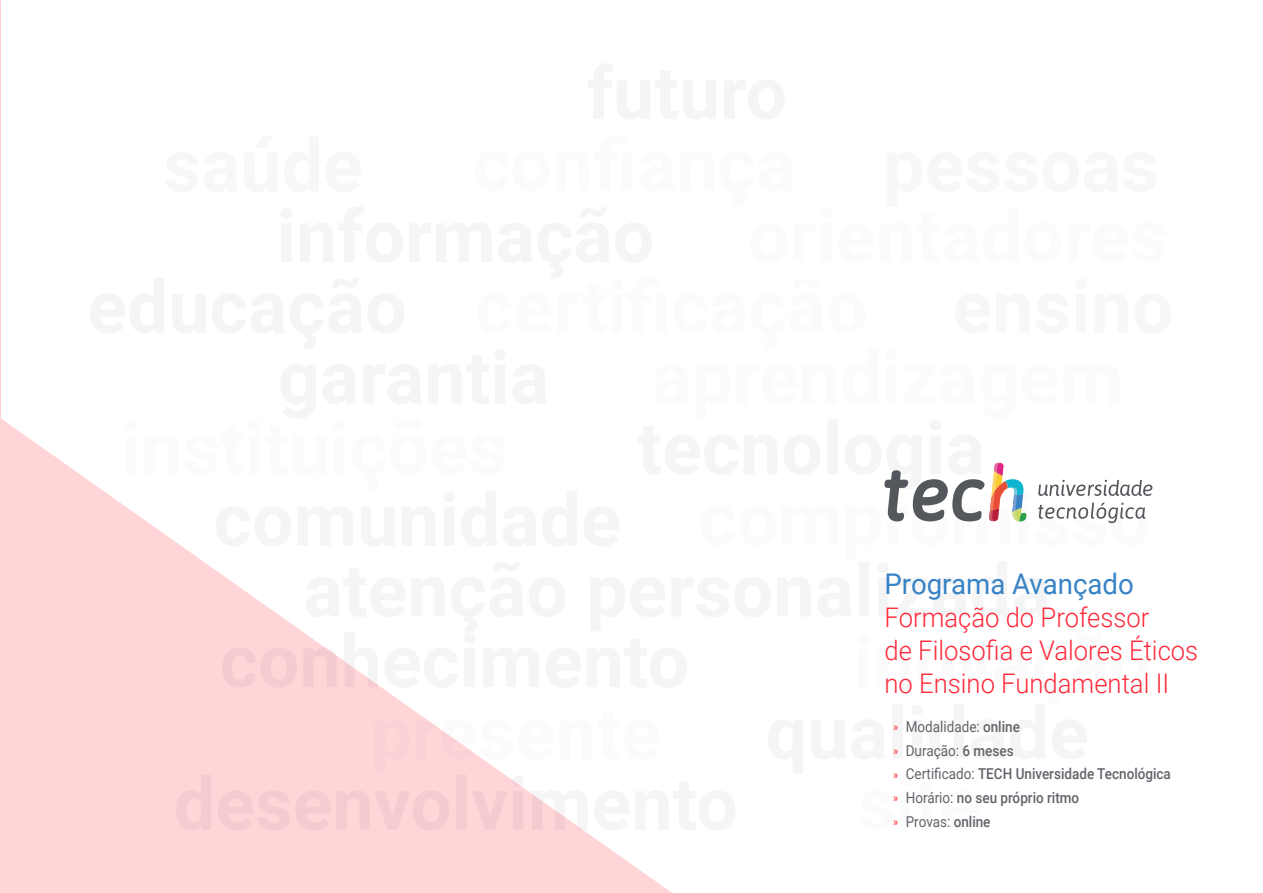
<style>
.page{position:relative;width:1263px;height:893px;background:#fff}
.page>*{position:absolute;margin:0;border:0;box-sizing:border-box;transform-origin:0 0}
.t1{font:28.5px "Roboto";color:#3783c5}
.t2{font:300 27px/33px "Roboto";color:#ff293a;scale:.95 1}
.t3{font:500 15px/23.7px "Roboto";color:#61646a;scale:.9 1}
.s1{font-weight:400;font-size:12px;color:#ff293a}
.s2{font-weight:400}
</style>
<div class="page">
<svg style="left:0;top:418px;width:672px;height:475px;fill:#ffd5d8"></svg>
<svg style="left:90px;top:418px;width:1063px;height:142px"></svg>
<h1 class="t1" style="left:884px;top:564px;width:251px">Programa Avançado</h1>
<h2 class="t2" style="left:884px;top:600px;width:332px">Formação do Professor<br>de Filosofia e Valores Éticos no Ensino Fundamental II</h2>
<p class="t3" style="left:893px;top:714px;width:310px"><span class="s1">»</span> <span class="s2">Modalidade:</span> online<br><span class="s1">»</span> <span class="s2">Duração:</span> 6 meses<br><span class="s1">»</span> <span class="s2">Certificado:</span> TECH Universidade Tecnológica <span class="s1">»</span> <span class="s2">Horário:</span> no seu próprio ritmo<br><span class="s1">»</span> <span class="s2">Provas:</span> online</p>
</div>
